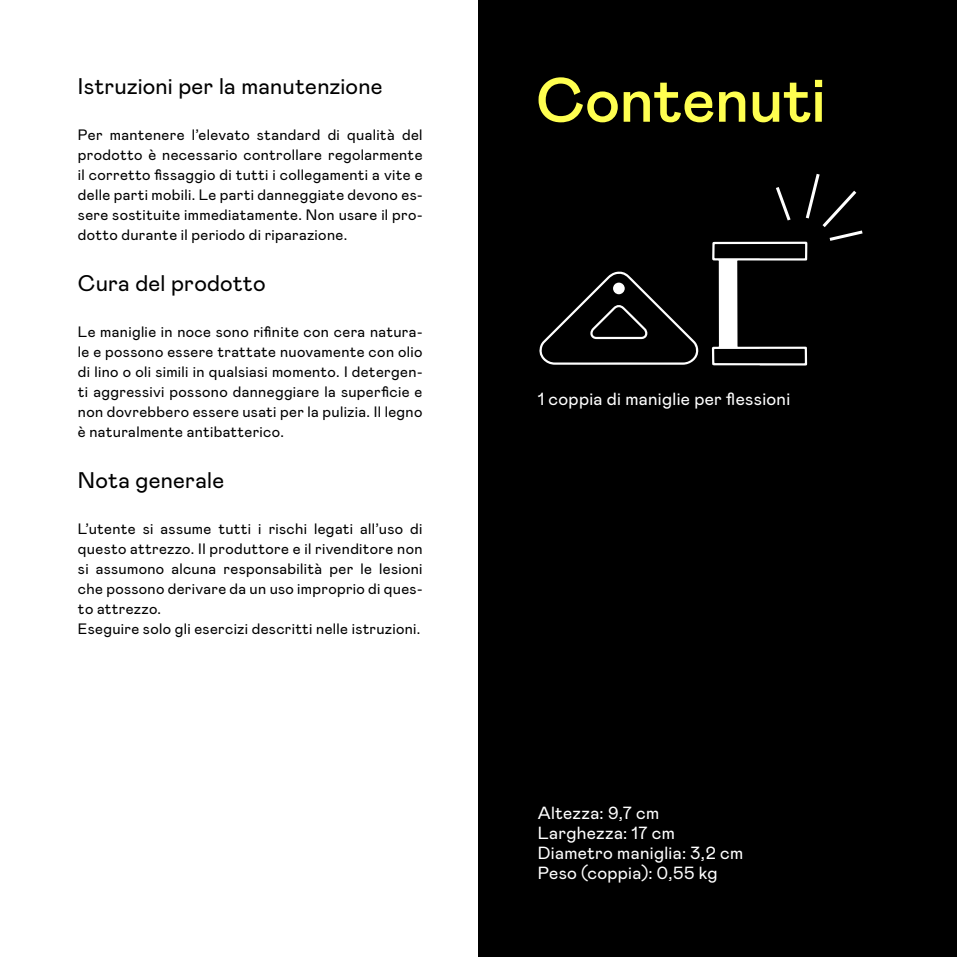
<style>
.page{position:relative;width:957px;height:957px;background:#fff}
.page>*{position:absolute;margin:0;border:0;box-sizing:border-box;transform-origin:0 0}
.t1{font:500 62.5px "Mabry";letter-spacing:-.01em;color:#ffff50}
.t2{font:22.5px "Mabry";letter-spacing:.01em;color:#000}
.t3{font:17.5px/20px "Mabry";letter-spacing:.02em;color:#fff}
.t4{font:15px/20px "Mabry";letter-spacing:.025em;color:#000;text-align:justify}
</style>
<div class="page">
<div style="left:478px;top:0;width:479px;height:957px;background:#000"></div>
<svg style="left:712px;top:174px;width:150px;height:191px"></svg>
<svg style="left:539px;top:271px;width:159px;height:94px"></svg>
<div style="left:613px;top:283px;width:12px;height:11px;background:#fff;border-radius:50%"></div>
<h2 class="t2" style="left:78px;top:70px;width:306px">Istruzioni per la manutenzione</h2>
<p class="t4" style="left:78px;top:124px;width:346px">Per mantenere l’elevato standard di qualità del prodotto è necessario controllare regolarmente il corretto fissaggio di tutti i collegamenti a vite e delle parti mobili. Le parti danneggiate devono es&shy;sere sostituite immediatamente. Non usare il pro&shy;dotto durante il periodo di riparazione.</p>
<h2 class="t2" style="left:78px;top:267px;width:189px">Cura del prodotto</h2>
<p class="t4" style="left:78px;top:321px;width:346px">Le maniglie in noce sono rifinite con cera natura&shy;le e possono essere trattate nuovamente con olio di lino o oli simili in qualsiasi momento. I detergen&shy;ti aggressivi possono danneggiare la superficie e non dovrebbero essere usati per la pulizia. Il legno è naturalmente antibatterico.</p>
<h2 class="t2" style="left:78px;top:464px;width:148px">Nota generale</h2>
<p class="t4" style="left:78px;top:518px;width:346px;text-align:left">L’utente si assume tutti i rischi legati all’uso di questo attrezzo. Il produttore e il rivenditore non si assumono alcuna responsabilità per le lesioni che possono derivare da un uso improprio di ques&shy;to attrezzo.<br>Eseguire solo gli esercizi descritti nelle istruzioni.</p>
<h1 class="t1" style="left:536px;top:55px;width:291px">Contenuti</h1>
<p class="t3" style="left:538px;top:388px;width:254px">1 coppia di maniglie per flessioni</p>
<p class="t3" style="left:538px;top:802px;width:207px">Altezza: 9,7 cm<br>Larghezza: 17 cm<br>Diametro maniglia: 3,2 cm<br>Peso (coppia): 0,55 kg</p>
</div>
